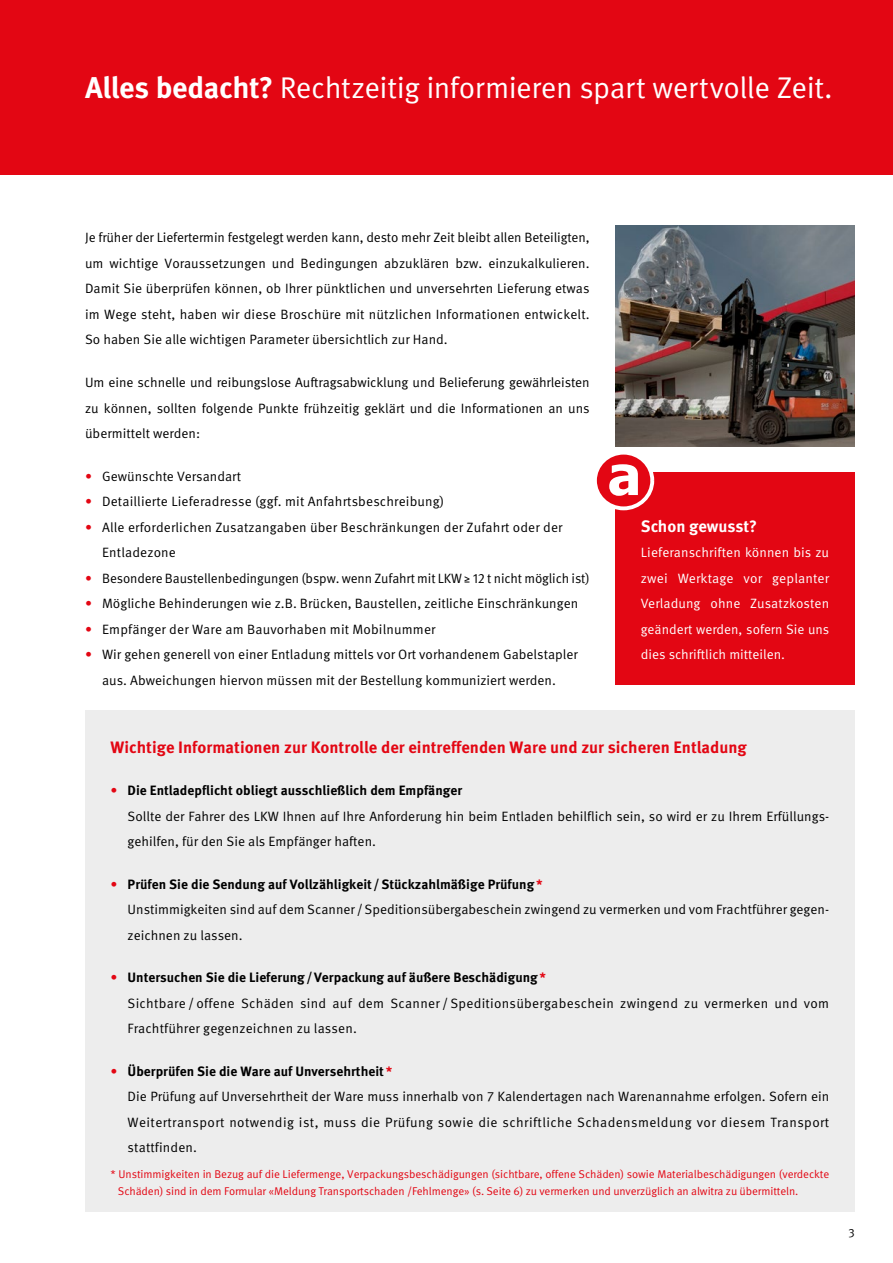
<style>
.page{position:relative;width:893px;height:1263px;background:#fff}
.page>*{position:absolute;margin:0;border:0;box-sizing:border-box;transform-origin:0 0}
.t1{font:30px "Meta Pro";letter-spacing:-.015em;color:#fff}
.t2{font:700 16.5px "Meta Pro";color:#e30613}
.t3{font:700 16.5px "Meta Pro";letter-spacing:-.005em;color:#fff}
.t4{font:13.5px/25.5px "Meta Pro";color:#000}
.t5{font:13.5px/25.5px "Meta Pro";letter-spacing:.02em;color:#000}
.t6{font:13.5px/25.5px "Meta Pro";color:#fff;text-align:justify}
.t7{font:12px "Meta Pro";color:#000}
.t8{font:11.25px/17px "Meta Pro";letter-spacing:-.01em;color:#e30613}
.s1{font-weight:700}
.s2{color:#e30613}
.s3{font-weight:700;color:#e30613}
</style>
<div class="page">
<div style="left:0;top:0;width:893px;height:174px;background:#e30613"></div>
<div style="left:85px;top:710px;width:770px;height:502px;background:#ededed"></div>
<img style="left:615px;top:225px;width:240px;height:221px">
<div style="left:615px;top:472px;width:240px;height:213px;background:#e30613"></div>
<svg style="left:593px;top:451px;width:61px;height:59px;fill:#e30613"></svg>
<svg style="left:609px;top:464px;width:29px;height:32px"></svg>
<h1 class="t1" style="left:85px;top:68px;width:749px"><span class="s1">Alles bedacht?</span> Rechtzeitig informieren spart wertvolle Zeit.</h1>
<p class="t4" style="left:85px;top:225px;width:506px;text-align:justify">Je früher der Liefertermin festgelegt werden kann, desto mehr Zeit bleibt allen Beteiligten, um wichtige Voraussetzungen und Bedingungen abzuklären bzw. einzukalkulieren.<br>Damit Sie überprüfen können, ob Ihrer pünktlichen und unversehrten Lieferung etwas im Wege steht, haben wir diese Broschüre mit nützlichen Informationen entwickelt.<br>So haben Sie alle wichtigen Parameter übersichtlich zur Hand.</p>
<p class="t4" style="left:85px;top:370px;width:506px;text-align:justify">Um eine schnelle und reibungslose Auftragsabwicklung und Belieferung gewährleisten zu können, sollten folgende Punkte frühzeitig geklärt und die Informationen an uns übermittelt werden:</p>
<p class="t4" style="left:85px;top:463px;width:157px"><span class="s2">•</span> Gewünschte Versandart</p>
<p class="t4" style="left:85px;top:489px;width:361px"><span class="s2">•</span> Detaillierte Lieferadresse (ggf. mit Anfahrtsbeschreibung)</p>
<p class="t4" style="left:102px;top:515px;width:462px;text-indent:-17px"><span class="s2">•</span> Alle erforderlichen Zusatzangaben über Beschränkungen der Zufahrt oder der<br>Entladezone</p>
<p class="t4" style="left:85px;top:566px;width:506px"><span class="s2">•</span> Besondere Baustellenbedingungen (bspw. wenn Zufahrt mit LKW ≥ 12 t nicht möglich ist)</p>
<p class="t4" style="left:85px;top:591px;width:495px"><span class="s2">•</span> Mögliche Behinderungen wie z.B. Brücken, Baustellen, zeitliche Einschränkungen</p>
<p class="t4" style="left:85px;top:617px;width:352px"><span class="s2">•</span> Empfänger der Ware am Bauvorhaben mit Mobilnummer</p>
<p class="t4" style="left:85px;top:642px;width:494px;text-align:center"><span class="s2">•</span> Wir gehen generell von einer Entladung mittels vor Ort vorhandenem Gabelstapler aus. Abweichungen hiervon müssen mit der Bestellung kommuniziert werden.</p>
<p class="t3" style="left:641px;top:515px;width:118px">Schon gewusst?</p>
<p class="t6" style="left:641px;top:540px;width:190px">Lieferanschriften können bis zu zwei Werktage vor geplanter Verladung ohne Zusatzkosten geändert werden, sofern Sie uns dies schriftlich mitteilen.</p>
<p class="t2" style="left:111px;top:736px;width:638px">Wichtige Informationen zur Kontrolle der eintreffenden Ware und zur sicheren Entladung</p>
<p class="t4" style="left:128px;top:778px;width:703px;text-indent:-17px"><span class="s2">•</span> <span class="s1">Die Entladepflicht obliegt ausschließlich dem Empfänger<br></span>Sollte der Fahrer des LKW Ihnen auf Ihre Anforderung hin beim Entladen behilflich sein, so wird er zu Ihrem Erfüllungs&shy;gehilfen, für den Sie als Empfänger haften.</p>
<p class="t4" style="left:128px;top:872px;width:703px;text-indent:-17px"><span class="s2">•</span> <span class="s1">Prüfen Sie die Sendung auf Vollzähligkeit /Stückzahlmäßige Prüfung</span><span class="s3">*<br></span>Unstimmigkeiten sind auf dem Scanner /Speditionsübergabeschein zwingend zu vermerken und vom Frachtführer gegen&shy;zeichnen zu lassen.</p>
<p class="t5" style="left:128px;top:965px;width:703px;text-indent:-17px"><span class="s2">•</span> <span class="s1">Untersuchen Sie die Lieferung/Verpackung auf äußere Beschädigung</span><span class="s3">*<br></span>Sichtbare / offene Schäden sind auf dem Scanner / Speditionsübergabeschein zwingend zu vermerken und vom<br>Frachtführer gegenzeichnen zu lassen.</p>
<p class="t4" style="left:128px;top:1059px;width:703px;text-indent:-17px"><span class="s2">•</span> <span class="s1">Überprüfen Sie die Ware auf Unversehrtheit</span> <span class="s3">*<br></span>Die Prüfung auf Unversehrtheit der Ware muss innerhalb von 7 Kalendertagen nach Warenannahme erfolgen. Sofern ein Weitertransport notwendig ist, muss die Prüfung sowie die schriftliche Schadensmeldung vor diesem Transport stattfinden.</p>
<p class="t8" style="left:118px;top:1166px;width:713px;text-indent:-7px">* Unstimmigkeiten in Bezug auf die Liefermenge, Verpackungsbeschädigungen (sichtbare, offene Schäden) sowie Materialbeschädigungen (verdeckte<br>Schäden) sind in dem Formular «Meldung Transportschaden /Fehlmenge» (s. Seite 6) zu vermerken und unverzüglich an alwitra zu übermitteln.</p>
<p class="t7" style="left:848px;top:1225px;width:8px">3</p>
</div>
